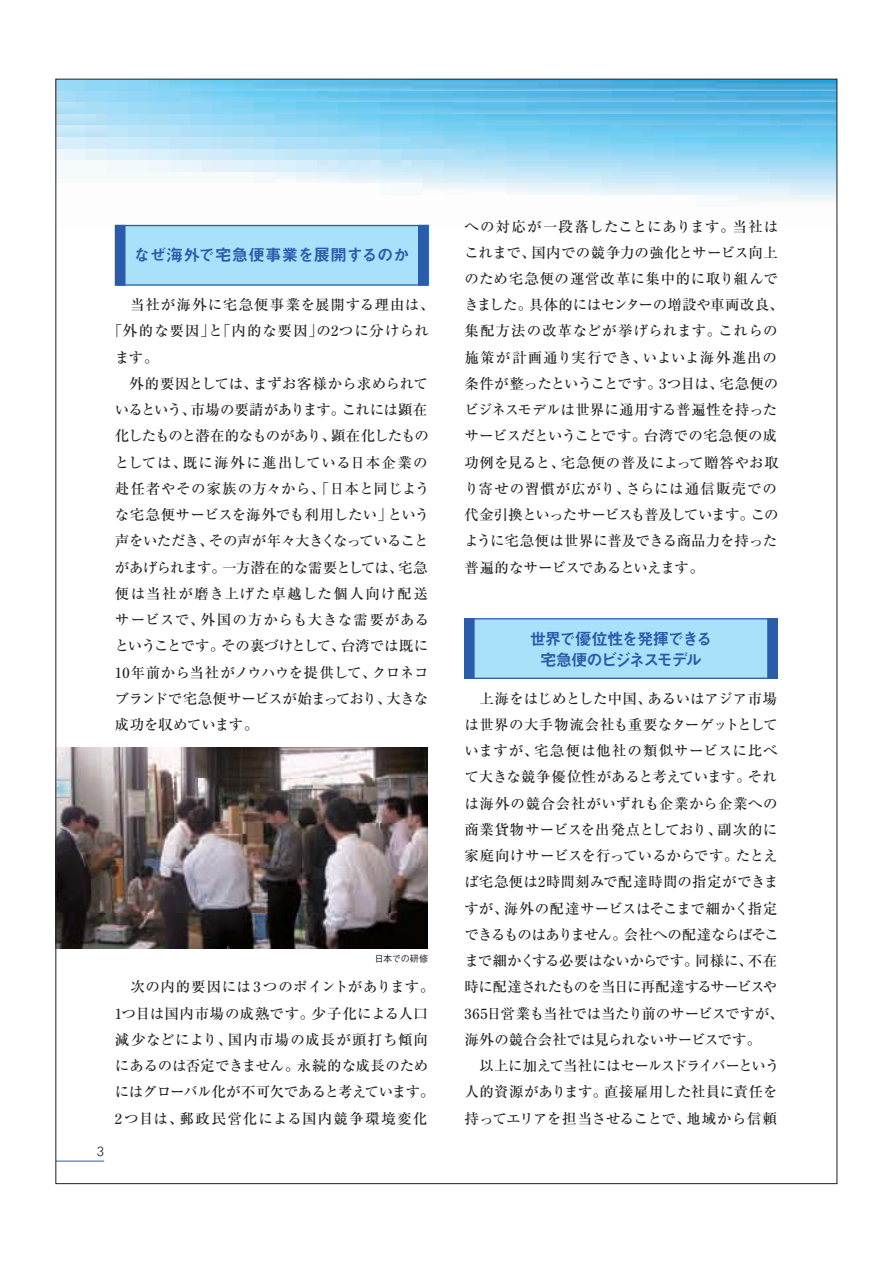
<style>
.page{position:relative;width:893px;height:1263px;background:#fff}
.page>*{position:absolute;margin:0;border:0;box-sizing:border-box;transform-origin:0 0}
.t1{font:16.35px/21px "Midashi Go MB31 90 msp RKSJ H";letter-spacing:-.1em;color:#295caa;text-align:center}
.t2{font:16.35px "Midashi Go MB31 90 msp RKSJ H";letter-spacing:-.005em;color:#295caa}
.t3{font:14.4px/26.2px "Ryumin Medium 90 msp RKSJ H";letter-spacing:.005em;color:#231f20}
.t4{font:14.4px/26.2px "Ryumin Medium 90 msp RKSJ H";letter-spacing:.025em;color:#231f20}
.t5{font:14.4px "Ryumin Medium 90 msp RKSJ H";letter-spacing:-.035em;color:#231f20}
.t6{font:14.4px "Ryumin Medium 90 msp RKSJ H";letter-spacing:.06em;color:#231f20}
.t7{font:14.4px "Ryumin Medium 90 msp RKSJ H";letter-spacing:-.02em;color:#231f20}
.t8{font:14.4px "Ryumin Medium 90 msp RKSJ H";letter-spacing:-.065em;color:#231f20}
.t9{font:14.4px "Ryumin Medium 90 msp RKSJ H";letter-spacing:-.04em;color:#231f20}
.t10{font:14.4px "Ryumin Medium 90 msp RKSJ H";letter-spacing:-.045em;color:#231f20}
.t11{font:14.4px "Ryumin Medium 90 msp RKSJ H";letter-spacing:.07em;color:#231f20}
.t12{font:14.4px "Ryumin Medium 90 msp RKSJ H";letter-spacing:.065em;color:#231f20}
.t13{font:14.4px "Ryumin Medium 90 msp RKSJ H";letter-spacing:.095em;color:#231f20}
.t14{font:9.15px "Gothic BBB Medium 90 msp RKSJ H";letter-spacing:-.04em;color:#231f20}
</style>
<div class="page">
<img style="left:58px;top:81px;width:777px;height:147px">
<hr style="left:56px;top:1161px;width:48px;height:1px;background:#295caa">
<div style="left:116px;top:226px;width:312px;height:59px;background:#aae1fa"></div>
<div style="left:115px;top:225px;width:314px;height:61px;border:1px solid #295caa"></div>
<div style="left:419px;top:226px;width:9px;height:59px;background:#295caa"></div>
<div style="left:418px;top:225px;width:11px;height:61px;border:1px solid #295caa"></div>
<div style="left:116px;top:226px;width:9px;height:59px;background:#295caa"></div>
<div style="left:115px;top:225px;width:10px;height:61px;border:1px solid #295caa"></div>
<div style="left:465px;top:619px;width:312px;height:59px;background:#aae1fa"></div>
<div style="left:464px;top:618px;width:314px;height:61px;border:1px solid #295caa"></div>
<div style="left:768px;top:619px;width:9px;height:59px;background:#295caa"></div>
<div style="left:767px;top:618px;width:11px;height:61px;border:1px solid #295caa"></div>
<div style="left:465px;top:619px;width:9px;height:59px;background:#295caa"></div>
<div style="left:464px;top:618px;width:11px;height:61px;border:1px solid #295caa"></div>
<img style="left:58px;top:748px;width:370px;height:201px">
<p class="t2" style="left:134px;top:248px;width:277px">なぜ海外で宅急便事業を展開するのか</p>
<p class="t6" style="left:115px;top:299px;width:321px">　当社が海外に宅急便事業を展開する理由は、</p>
<p class="t6" style="left:108px;top:326px;width:323px">「外的な要因」と「内的な要因」の2つに分けられ</p>
<p class="t3" style="left:115px;top:346px;width:45px">ます。</p>
<p class="t3" style="left:115px;top:372px;width:315px">　外的要因としては、まずお客様から求められて</p>
<p class="t5" style="left:115px;top:404px;width:314px">いるという、市場の要請があります。これには顕在</p>
<p class="t8" style="left:115px;top:431px;width:316px">化したものと潜在的なものがあり、顕在化したもの</p>
<p class="t11" style="left:115px;top:457px;width:314px">としては、既に海外に進出している日本企業の</p>
<p class="t4" style="left:115px;top:477px;width:316px">赴任者やその家族の方々から、「日本と同じよう</p>
<p class="t3" style="left:115px;top:504px;width:316px">な宅急便サービスを海外でも利用したい」という</p>
<p class="t9" style="left:115px;top:536px;width:315px">声をいただき、その声が年々大きくなっていること</p>
<p class="t5" style="left:115px;top:562px;width:314px">があげられます。一方潜在的な需要としては、宅急</p>
<p class="t13" style="left:115px;top:588px;width:314px">便は当社が磨き上げた卓越した個人向け配送</p>
<p class="t12" style="left:115px;top:614px;width:316px">サービスで、外国の方からも大きな需要がある</p>
<p class="t7" style="left:115px;top:640px;width:315px">ということです。その裏づけとして、台湾では既に</p>
<p class="t3" style="left:115px;top:661px;width:315px">10年前から当社がノウハウを提供して、クロネコ</p>
<p class="t10" style="left:115px;top:693px;width:315px">ブランドで宅急便サービスが始まっており、大きな</p>
<p class="t7" style="left:115px;top:719px;width:145px">成功を収めています。</p>
<p class="t14" style="left:374px;top:955px;width:55px">日本での研修</p>
<p class="t4" style="left:115px;top:976px;width:321px">　次の内的要因には 3つのポイントがあります。<br>1つ目は国内市場の成熟です。少子化による人口減少などにより、国内市場の成長が頭打ち傾向にあるのは否定できません。永続的な成長のためにはグローバル化が不可欠であると考えています。<br>2つ目は、郵政民営化による国内競争環境変化</p>
<p class="t3" style="left:464px;top:215px;width:321px">への対応が一段落したことにあります。当社はこれまで、国内での競争力の強化とサービス向上のため宅急便の運営改革に集中的に取り組んできました。具体的にはセンターの増設や車両改良、集配方法の改革などが挙げられます。これらの施策が計画通り実行でき、いよいよ海外進出の条件が整ったということです。3つ目は、宅急便のビジネスモデルは世界に通用する普遍性を持ったサービスだということです。台湾での宅急便の成功例を見ると、宅急便の普及によって贈答やお取り寄せの習慣が広がり、さらには通信販売での代金引換といったサービスも普及しています。このように宅急便は世界に普及できる商品力を持った普遍的なサービスであるといえます。</p>
<p class="t1" style="left:530px;top:631px;width:184px">世界で優位性を発揮できる宅急便のビジネスモデル</p>
<p class="t3" style="left:464px;top:687px;width:321px">　上海をはじめとした中国、あるいはアジア市場は世界の大手物流会社も重要なターゲットとしていますが、宅急便は他社の類似サービスに比べて大きな競争優位性があると考えています。それは海外の競合会社がいずれも企業から企業への商業貨物サービスを出発点としており、副次的に家庭向けサービスを行っているからです。たとえば宅急便は2時間刻みで配達時間の指定ができますが、海外の配達サービスはそこまで細かく指定できるものはありません。会社への配達ならばそこまで細かくする必要はないからです。同様に、不在時に配達されたものを当日に再配達するサービスや<br>365日営業も当社では当たり前のサービスですが、海外の競合会社では見られないサービスです。<br>　以上に加えて当社にはセールスドライバーという人的資源があります。直接雇用した社員に責任を持ってエリアを担当させることで、地域から信頼</p>
</div>
